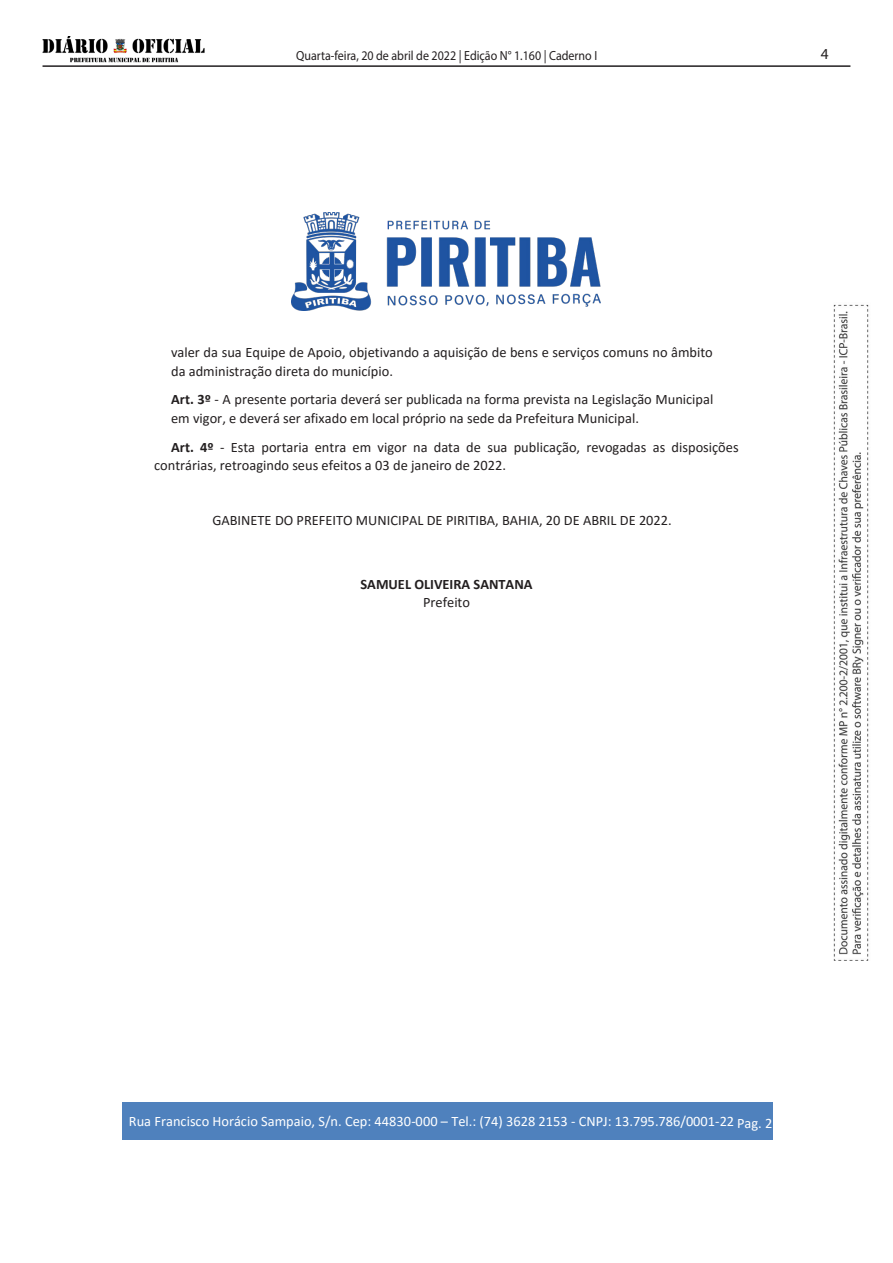
<style>
.page{position:relative;width:893px;height:1263px;background:#fff}
.page>*{position:absolute;margin:0;border:0;box-sizing:border-box;transform-origin:0 0}
.t1{font:15.3px "Myriad Pro";color:#231f20}
.t2{font:14.4px/18.8px "Calibri";color:#231f20}
.t3{font:14.4px "Calibri";color:#fff}
.t4{font:700 14.4px/17.5px "Calibri";color:#231f20;text-align:center}
.t5{font:13.2px "Myriad Pro";color:#231f20;scale:.91 1}
.s1{font-weight:700}
.s2{font-weight:400}
</style>
<div class="page">
<hr style="left:43px;top:65px;width:807px;height:2px;background:#231f20">
<img style="left:833px;top:304px;width:36px;height:656px">
<img style="left:43px;top:37px;width:162px;height:26px">
<div style="left:122px;top:1102px;width:650px;height:38px;background:#4f81bd"></div>
<img style="left:292px;top:213px;width:309px;height:97px">
<p class="t5" style="left:296px;top:48px;width:332px">Quarta-feira, 20 de abril de 2022 | Edição N° 1.160 | Caderno I</p>
<p class="t1" style="left:821px;top:44px;width:9px">4</p>
<p class="t2" style="left:171px;top:343px;width:543px">valer da sua Equipe de Apoio, objetivando a aquisição de bens e serviços comuns no âmbito da administração direta do município.</p>
<p class="t2" style="left:171px;top:390px;width:544px"><span class="s1">Art. 3º</span> - A presente portaria deverá ser publicada na forma prevista na Legislação Municipal em vigor, e deverá ser afixado em local próprio na sede da Prefeitura Municipal.</p>
<p class="t2" style="left:154px;top:437px;width:586px;text-indent:17px"><span class="s1">Art. 4º</span> - Esta portaria entra em vigor na data de sua publicação, revogadas as disposições contrárias, retroagindo seus efeitos a 03 de janeiro de 2022.</p>
<p class="t2" style="left:212px;top:511px;width:461px">GABINETE DO PREFEITO MUNICIPAL DE PIRITIBA, BAHIA, 20 DE ABRIL DE 2022.</p>
<p class="t4" style="left:360px;top:575px;width:174px">SAMUEL OLIVEIRA SANTANA<br><span class="s2">Prefeito</span></p>
<p class="t3" style="left:129px;top:1111px;width:645px">Rua Francisco Horácio Sampaio, S/n. Cep: 44830-000 – Tel.: (74) 3628 2153 - CNPJ: 13.795.786/0001-22 Pag. 2</p>
</div>
